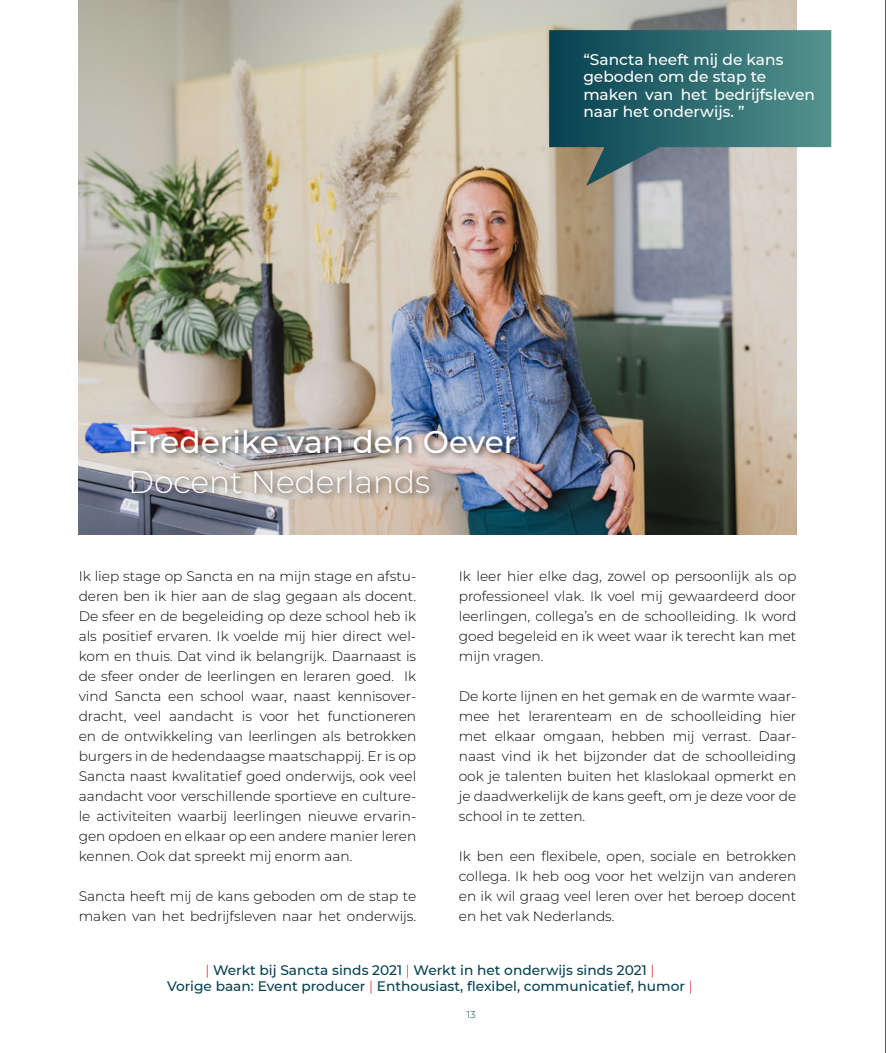
<style>
.page{position:relative;width:886px;height:1053px;background:#fff}
.page>*{position:absolute;margin:0;border:0;box-sizing:border-box;transform-origin:0 0}
.t1{font:500 31.25px "Montserrat";color:#fff}
.t2{font:300 31.25px "Montserrat";color:#fff}
.t3{font:500 15.38px/17.5px "Montserrat";color:#fff}
.t4{font:300 13.75px/20px "Montserrat";color:#000;text-align:justify}
.t5{font:500 13.75px/16.6px "Montserrat";color:#054050;text-align:center}
.t6{font:300 10px "Montserrat";color:#054050}
.s1{font-weight:300;color:#cd1719}
</style>
<div class="page">
<img style="left:79px;top:0;width:717px;height:534px">
<svg style="left:549px;top:30px;width:282px;height:156px"></svg>
<div style="left:127px;top:425px;width:398px;height:76px;background:#000;opacity:.75"></div>
<hr style="left:885px;top:0;width:1px;height:1052px;background:#000">
<p class="t3" style="left:583px;top:50px;width:233px">“Sancta heeft mij de kans geboden om de stap te maken van het bedrijfsleven naar het onderwijs. ”</p>
<h1 class="t1" style="left:128px;top:419px;width:390px">Frederike van den Oever</h1>
<h1 class="t2" style="left:128px;top:460px;width:303px">Docent Nederlands</h1>
<p class="t4" style="left:79px;top:565px;width:339px">Ik liep stage op Sancta en na mijn stage en afstu&shy;deren ben ik hier aan de slag gegaan als docent.<br>De sfeer en de begeleiding op deze school heb ik als positief ervaren. Ik voelde mij hier direct wel&shy;kom en thuis. Dat vind ik belangrijk. Daarnaast is de sfeer onder de leerlingen en leraren goed. Ik vind Sancta een school waar, naast kennisover&shy;dracht, veel aandacht is voor het functioneren en de ontwikkeling van leerlingen als betrokken burgers in de hedendaagse maatschappij. Er is op Sancta naast kwalitatief goed onderwijs, ook veel aandacht voor verschillende sportieve en culture&shy;le activiteiten waarbij leerlingen nieuwe ervarin&shy;gen opdoen en elkaar op een andere manier leren kennen. Ook dat spreekt mij enorm aan.</p>
<p class="t4" style="left:79px;top:885px;width:339px">Sancta heeft mij de kans geboden om de stap te maken van het bedrijfsleven naar het onderwijs.</p>
<p class="t4" style="left:459px;top:565px;width:339px">Ik leer hier elke dag, zowel op persoonlijk als op professioneel vlak. Ik voel mij gewaardeerd door leerlingen, collega’s en de schoolleiding. Ik word goed begeleid en ik weet waar ik terecht kan met mijn vragen.</p>
<p class="t4" style="left:459px;top:685px;width:339px">De korte lijnen en het gemak en de warmte waar&shy;mee het lerarenteam en de schoolleiding hier met elkaar omgaan, hebben mij verrast. Daar&shy;naast vind ik het bijzonder dat de schoolleiding ook je talenten buiten het klaslokaal opmerkt en je daadwerkelijk de kans geeft, om je deze voor de school in te zetten.</p>
<p class="t4" style="left:459px;top:845px;width:339px">Ik ben een flexibele, open, sociale en betrokken collega. Ik heb oog voor het welzijn van anderen en ik wil graag veel leren over het beroep docent en het vak Nederlands.</p>
<p class="t5" style="left:167px;top:960px;width:527px"><span class="s1">|</span> Werkt bij Sancta sinds 2021 <span class="s1">|</span> Werkt in het onderwijs sinds 2021 <span class="s1">|<br></span>Vorige baan: Event producer <span class="s1">|</span> Enthousiast, flexibel, communicatief, humor <span class="s1">|</span></p>
<p class="t6" style="left:467px;top:1007px;width:11px">13</p>
</div>
